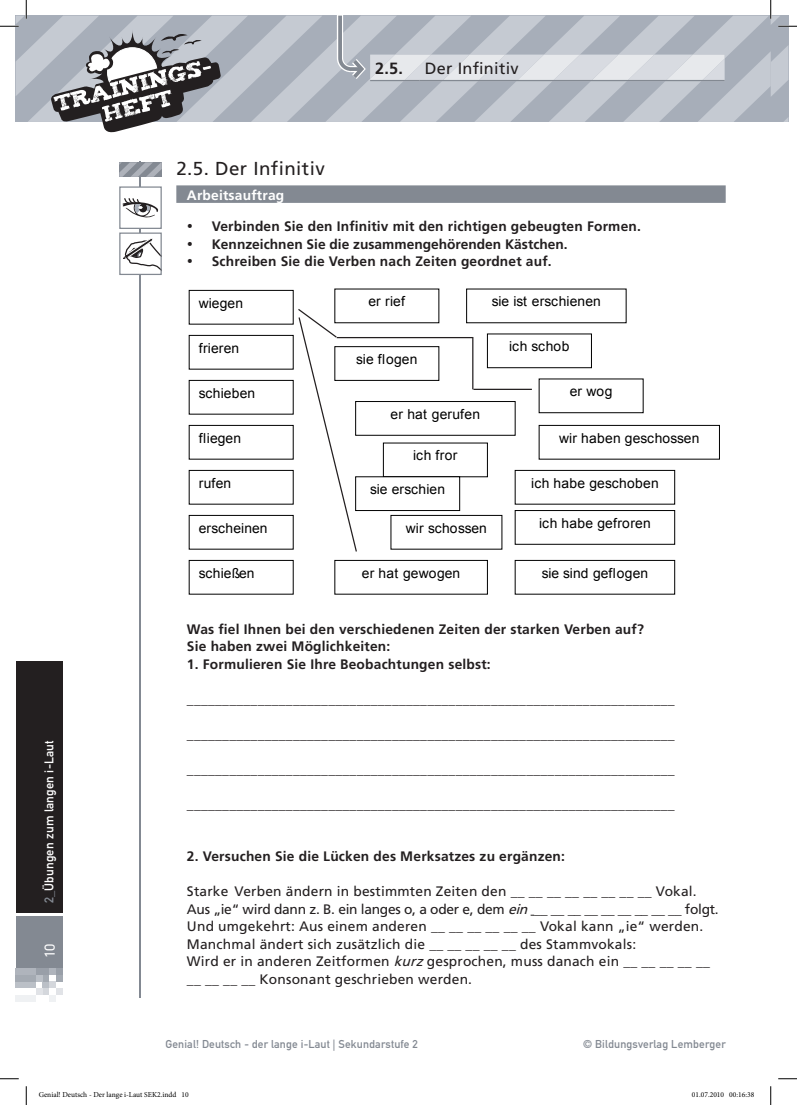
<style>
.page{position:relative;width:797px;height:1105px;background:#fff}
.page>*{position:absolute;margin:0;border:0;box-sizing:border-box;transform-origin:0 0}
.t1{font:18.75px "Frutiger LT Std";letter-spacing:.025em;color:#231f20}
.t2{font:16.25px "Frutiger LT Std";letter-spacing:.02em;color:#231f20}
.t3{font:700 16.25px "Frutiger LT Std";color:#231f20}
.t4{font:13.75px/17.5px "Frutiger LT Std";letter-spacing:.015em;color:#231f20}
.t5{font:700 13.75px/17.5px "Frutiger LT Std";letter-spacing:.015em;color:#231f20}
.t6{font:13.75px "Arial";letter-spacing:.005em;color:#000}
.t7{font:700 13.75px "Frutiger LT Std";letter-spacing:.015em;color:#fff}
.t8{font:300 13.75px "DIN Neuzeit Grotesk";color:#fff}
.t9{font:12.5px "DIN Mittelschrift";letter-spacing:.015em;color:#fff}
.t10{font:11.25px "DIN Mittelschrift";letter-spacing:.015em;color:#838992}
.t11{font:7.5px "Minion Pro";color:#000}
.s1{color:#838992}
.s2{font-style:italic}
</style>
<div class="page">
<div style="left:16px;top:661px;width:47px;height:252px;background:#231f20"></div>
<div style="left:16px;top:917px;width:47px;height:51px;background:#838992"></div>
<div style="left:42px;top:988px;width:7px;height:7px;background:#d4d7dc"></div>
<div style="left:36px;top:988px;width:6px;height:7px;background:#e1e3e7"></div>
<div style="left:56px;top:988px;width:7px;height:7px;background:#e1e3e7"></div>
<div style="left:42px;top:981px;width:7px;height:7px;background:#bbc0c7"></div>
<div style="left:16px;top:981px;width:20px;height:7px;background:#bbc0c7"></div>
<div style="left:49px;top:981px;width:7px;height:7px;background:#d4d7dc"></div>
<div style="left:42px;top:975px;width:7px;height:6px;background:#a4aab2"></div>
<svg style="left:36px;top:975px;width:6px;height:6px"></svg>
<div style="left:16px;top:975px;width:20px;height:6px;background:#a4aab2"></div>
<div style="left:56px;top:975px;width:7px;height:6px;background:#a4aab2"></div>
<div style="left:42px;top:968px;width:7px;height:7px;background:#999fa8"></div>
<div style="left:36px;top:968px;width:6px;height:7px;background:#999fa8"></div>
<div style="left:16px;top:968px;width:20px;height:7px;background:#afb4bc"></div>
<div style="left:56px;top:968px;width:7px;height:7px;background:#999fa8"></div>
<div style="left:49px;top:968px;width:7px;height:7px;background:#afb4bc"></div>
<div style="left:49px;top:995px;width:7px;height:6px;background:#eff1f3"></div>
<div style="left:16px;top:995px;width:20px;height:6px;background:#eff1f3"></div>
<hr style="left:140px;top:161px;width:1px;height:836px;background:#838992">
<div style="left:176px;top:185px;width:549px;height:18px;background:#838992"></div>
<div style="left:189px;top:290px;width:105px;height:35px;border:1px solid #000"></div>
<div style="left:487px;top:333px;width:105px;height:35px;border:1px solid #000"></div>
<div style="left:189px;top:335px;width:105px;height:35px;border:1px solid #000"></div>
<div style="left:334px;top:346px;width:105px;height:35px;border:1px solid #000"></div>
<div style="left:538px;top:378px;width:105px;height:35px;border:1px solid #000"></div>
<div style="left:334px;top:560px;width:154px;height:35px;border:1px solid #000"></div>
<div style="left:514px;top:510px;width:161px;height:35px;border:1px solid #000"></div>
<div style="left:189px;top:380px;width:105px;height:35px;border:1px solid #000"></div>
<div style="left:514px;top:470px;width:161px;height:35px;border:1px solid #000"></div>
<div style="left:189px;top:425px;width:105px;height:35px;border:1px solid #000"></div>
<div style="left:514px;top:560px;width:161px;height:35px;border:1px solid #000"></div>
<div style="left:189px;top:470px;width:105px;height:35px;border:1px solid #000"></div>
<div style="left:355px;top:401px;width:160px;height:35px;border:1px solid #000"></div>
<div style="left:189px;top:515px;width:105px;height:35px;border:1px solid #000"></div>
<div style="left:355px;top:476px;width:105px;height:35px;border:1px solid #000"></div>
<div style="left:189px;top:560px;width:105px;height:35px;border:1px solid #000"></div>
<div style="left:390px;top:515px;width:112px;height:35px;border:1px solid #000"></div>
<div style="left:538px;top:425px;width:181px;height:35px;border:1px solid #000"></div>
<svg style="left:298px;top:308px;width:60px;height:244px"></svg>
<hr style="left:337px;top:337px;width:136px;height:1px;background:#231f20">
<hr style="left:472px;top:337px;width:1px;height:52px;background:#231f20">
<hr style="left:473px;top:389px;width:59px;height:1px;background:#231f20">
<div style="left:120px;top:187px;width:41px;height:41px;background:#fff"></div>
<svg style="left:122px;top:198px;width:36px;height:20px"></svg>
<div style="left:119px;top:186px;width:43px;height:43px;border:1px solid #838992"></div>
<div style="left:120px;top:233px;width:41px;height:41px;background:#fff"></div>
<svg style="left:123px;top:238px;width:37px;height:32px"></svg>
<div style="left:119px;top:232px;width:43px;height:43px;border:1px solid #838992"></div>
<svg style="left:119px;top:162px;width:43px;height:16px"></svg>
<svg style="left:0;top:1078px;width:19px;height:1px"></svg>
<svg style="left:778px;top:1078px;width:19px;height:1px"></svg>
<svg style="left:25px;top:1086px;width:2px;height:19px"></svg>
<svg style="left:0;top:0;width:797px;height:133px"></svg>
<svg style="left:770px;top:1086px;width:1px;height:19px"></svg>
<p class="t3" style="left:375px;top:59px;width:29px">2.5.</p>
<p class="t2" style="left:425px;top:59px;width:95px">Der Infinitiv</p>
<h1 class="t1" style="left:176px;top:157px;width:150px">2.5. Der Infinitiv</h1>
<p class="t7" style="left:187px;top:187px;width:99px">Arbeitsauftrag</p>
<p class="t5" style="left:187px;top:218px;width:455px">• Verbinden Sie den Infinitiv mit den richtigen gebeugten Formen.</p>
<p class="t5" style="left:187px;top:235px;width:382px">• Kennzeichnen Sie die zusammengehörenden Kästchen.</p>
<p class="t5" style="left:187px;top:253px;width:366px">• Schreiben Sie die Verben nach Zeiten geordnet auf.</p>
<p class="t6" style="left:368px;top:293px;width:38px">er rief</p>
<p class="t6" style="left:492px;top:293px;width:111px">sie ist erschienen</p>
<p class="t6" style="left:199px;top:294px;width:46px">wiegen</p>
<p class="t6" style="left:199px;top:339px;width:42px">frieren</p>
<p class="t6" style="left:509px;top:338px;width:62px">ich schob</p>
<p class="t6" style="left:356px;top:350px;width:63px">sie flogen</p>
<p class="t9" style="left:42px;top:903px;width:165px;rotate:-90deg"><span class="s1">2_</span>Übungen zum langen i-Laut</p>
<p class="t8" style="left:42px;top:957px;width:14px;rotate:-90deg">10</p>
<p class="t6" style="left:199px;top:384px;width:58px">schieben</p>
<p class="t6" style="left:570px;top:383px;width:44px">er wog</p>
<p class="t6" style="left:390px;top:405px;width:91px">er hat gerufen</p>
<p class="t6" style="left:199px;top:429px;width:44px">fliegen</p>
<p class="t6" style="left:559px;top:429px;width:142px">wir haben geschossen</p>
<p class="t6" style="left:413px;top:447px;width:46px">ich fror</p>
<p class="t6" style="left:199px;top:474px;width:34px">rufen</p>
<p class="t6" style="left:370px;top:480px;width:76px">sie erschien</p>
<p class="t6" style="left:531px;top:474px;width:129px">ich habe geschoben</p>
<p class="t6" style="left:199px;top:519px;width:70px">erscheinen</p>
<p class="t6" style="left:406px;top:519px;width:83px">wir schossen</p>
<p class="t6" style="left:539px;top:514px;width:113px">ich habe gefroren</p>
<p class="t6" style="left:199px;top:564px;width:57px">schießen</p>
<p class="t6" style="left:362px;top:564px;width:100px">er hat gewogen</p>
<p class="t6" style="left:541px;top:564px;width:108px">sie sind geflogen</p>
<p class="t5" style="left:187px;top:620px;width:458px">Was fiel Ihnen bei den verschiedenen Zeiten der starken Verben auf?<br>Sie haben zwei Möglichkeiten:</p>
<p class="t5" style="left:187px;top:655px;width:305px">1. Formulieren Sie Ihre Beobachtungen selbst:</p>
<p class="t4" style="left:187px;top:690px;width:489px">_____________________________________________________________________</p>
<p class="t4" style="left:187px;top:725px;width:489px">_____________________________________________________________________</p>
<p class="t4" style="left:187px;top:760px;width:489px">_____________________________________________________________________</p>
<p class="t4" style="left:187px;top:795px;width:489px">_____________________________________________________________________</p>
<p class="t5" style="left:187px;top:848px;width:379px">2. Versuchen Sie die Lücken des Merksatzes zu ergänzen:</p>
<p class="t4" style="left:187px;top:883px;width:533px">Starke Verben ändern in bestimmten Zeiten den __ __ __ __ __ __ __ __ Vokal.<br>Aus „ie“ wird dann z. B. ein langes o, a oder e, dem <span class="s2">ein</span> __ __ __ __ __ __ __ __ __ folgt.<br>Und umgekehrt: Aus einem anderen __ __ __ __ __ __ Vokal kann „ie“ werden.<br>Manchmal ändert sich zusätzlich die __ __ __ __ __ des Stammvokals:<br>Wird er in anderen Zeitformen <span class="s2">kurz</span>gesprochen, muss danach ein __ __ __ __ __ __ __ __ __ Konsonant geschrieben werden.</p>
<p class="t10" style="left:165px;top:1038px;width:254px">Genial! Deutsch - der lange i-Laut | Sekundarstufe 2</p>
<p class="t10" style="left:583px;top:1038px;width:144px">© Bildungsverlag Lemberger</p>
<p class="t11" style="left:39px;top:1090px;width:151px">Genial! Deutsch - Der lange i-Laut SEK2.indd 10</p>
<p class="t11" style="left:692px;top:1090px;width:64px">01.07.2010 00:16:38</p>
</div>
